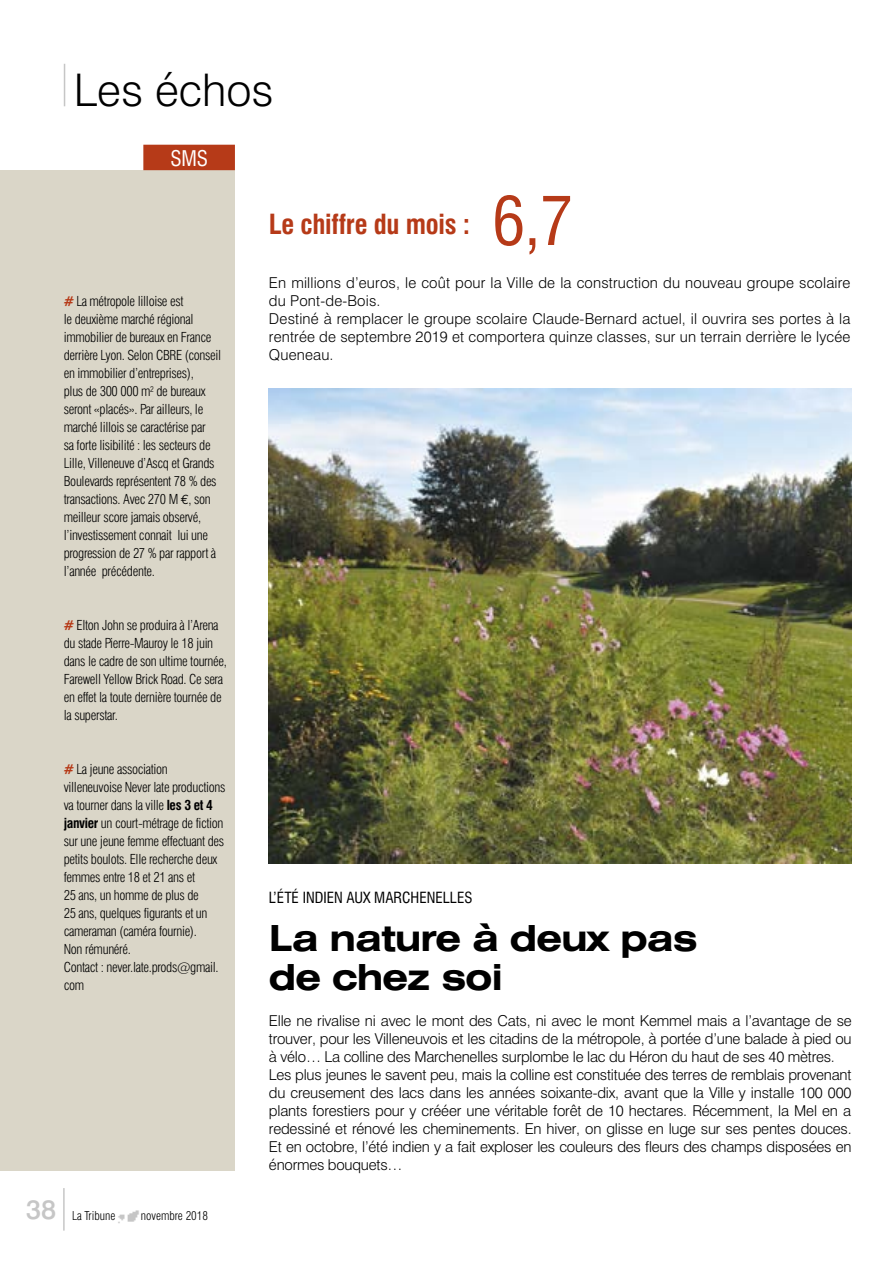
<style>
.page{position:relative;width:893px;height:1263px;background:#fff}
.page>*{position:absolute;margin:0;border:0;box-sizing:border-box;transform-origin:0 0}
.t1{font:condensed 66px "Swiss 721 BT";color:#b63a18}
.t2{font:300 45px "Swiss 721 BT";color:#000}
.t3{font:700 expanded 36px/39px "Swiss 721 BT";letter-spacing:-.03em;color:#000}
.t4{font:700 condensed 27px "Swiss 721 BT";letter-spacing:-.01em;color:#b63a18}
.t5{font:500 27px "Swiss 721 BT";color:#c6c6c6}
.t6{font:condensed 21px "Swiss 721 BT";color:#fff}
.t7{font:300 15px/18px "Swiss 721 BT";letter-spacing:-.015em;color:#000}
.t8{font:300 15px/18px "Swiss 721 BT";letter-spacing:.01em;color:#000}
.t9{font:condensed 15px "Swiss 721 BT";color:#000}
.t10{font:300 condensed 13.5px/18px "Swiss 721 BT";letter-spacing:-.025em;color:#000}
.t11{font:300 condensed 12px "Swiss 721 BT";color:#000}
.s1{font-weight:700;color:#b63a18}
.s2{font-family:"Euro Mono";font-weight:400;font-stretch:normal}
.s3{font-weight:700}
</style>
<div class="page">
<hr style="left:64px;top:64px;width:1px;height:42px;background:#c6c6c6">
<img style="left:118px;top:1210px;width:21px;height:14px">
<hr style="left:63px;top:1188px;width:2px;height:42px;background:#c6c6c6">
<div style="left:0;top:170px;width:235px;height:1001px;background:#dad6c8"></div>
<div style="left:143px;top:145px;width:92px;height:25px;background:#b63a18"></div>
<img style="left:269px;top:388px;width:582px;height:475px">
<h2 class="t2" style="left:74px;top:63px;width:201px">Les échos</h2>
<h3 class="t6" style="left:170px;top:146px;width:39px">SMS</h3>
<p class="t10" style="left:64px;top:292px;width:159px"><span class="s1">#</span> La métropole lilloise est<br>le deuxième marché régional immobilier de bureaux en France derrière Lyon. Selon CBRE (conseil en immobilier d’entreprises),<br>plus de 300 000 m<sup>2</sup> de bureaux seront «placés». Par ailleurs, le marché lillois se caractérise par<br>sa forte lisibilité : les secteurs de<br>Lille, Villeneuve d’Ascq et Grands<br>Boulevards représentent 78 % des transactions. Avec 270 M <span class="s2">€</span>, son meilleur score jamais observé, l’investissement connait lui une progression de 27 % par rapport à l’année précédente.</p>
<p class="t10" style="left:64px;top:616px;width:165px"><span class="s1">#</span> Elton John se produira à l’Arena du stade Pierre-Mauroy le 18 juin dans le cadre de son ultime tournée,<br>Farewell Yellow Brick Road. Ce sera en effet la toute dernière tournée de la superstar.</p>
<p class="t10" style="left:64px;top:760px;width:163px"><span class="s1">#</span> La jeune association villeneuvoise Never late productions va tourner dans la ville <span class="s3">les 3 et 4 janvier</span> un court-métrage de fiction sur une jeune femme effectuant des petits boulots. Elle recherche deux femmes entre 18 et 21 ans et<br>25 ans, un homme de plus de<br>25 ans, quelques figurants et un cameraman (caméra fournie).<br>Non rémunéré.<br>Contact : never.late.prods@gmail. com</p>
<h3 class="t5" style="left:26px;top:1193px;width:32px">38</h3>
<p class="t11" style="left:72px;top:1208px;width:45px">La Tribune</p>
<p class="t11" style="left:141px;top:1208px;width:69px">novembre 2018</p>
<h3 class="t4" style="left:269px;top:208px;width:203px">Le chiffre du mois :</h3>
<h1 class="t1" style="left:492px;top:181px;width:82px">6,7</h1>
<p class="t8" style="left:269px;top:274px;width:583px">En millions d’euros, le coût pour la Ville de la construction du nouveau groupe scolaire du Pont-de-Bois.<br>Destiné à remplacer le groupe scolaire Claude-Bernard actuel, il ouvrira ses portes à la rentrée de septembre 2019 et comportera quinze classes, sur un terrain derrière le lycée Queneau.</p>
<p class="t9" style="left:269px;top:889px;width:205px">L’ÉTÉ INDIEN AUX MARCHENELLES</p>
<h3 class="t3" style="left:269px;top:918px;width:431px">La nature à deux pas de chez soi</h3>
<p class="t7" style="left:269px;top:1012px;width:584px">Elle ne rivalise ni avec le mont des Cats, ni avec le mont Kemmel mais a l’avantage de se trouver, pour les Villeneuvois et les citadins de la métropole, à portée d’une balade à pied ou à vélo… La colline des Marchenelles surplombe le lac du Héron du haut de ses 40 mètres.<br>Les plus jeunes le savent peu, mais la colline est constituée des terres de remblais provenant du creusement des lacs dans les années soixante-dix, avant que la Ville y installe 100 000 plants forestiers pour y crééer une véritable forêt de 10 hectares. Récemment, la Mel en a redessiné et rénové les cheminements. En hiver, on glisse en luge sur ses pentes douces.<br>Et en octobre, l’été indien y a fait exploser les couleurs des fleurs des champs disposées en énormes bouquets…</p>
</div>
